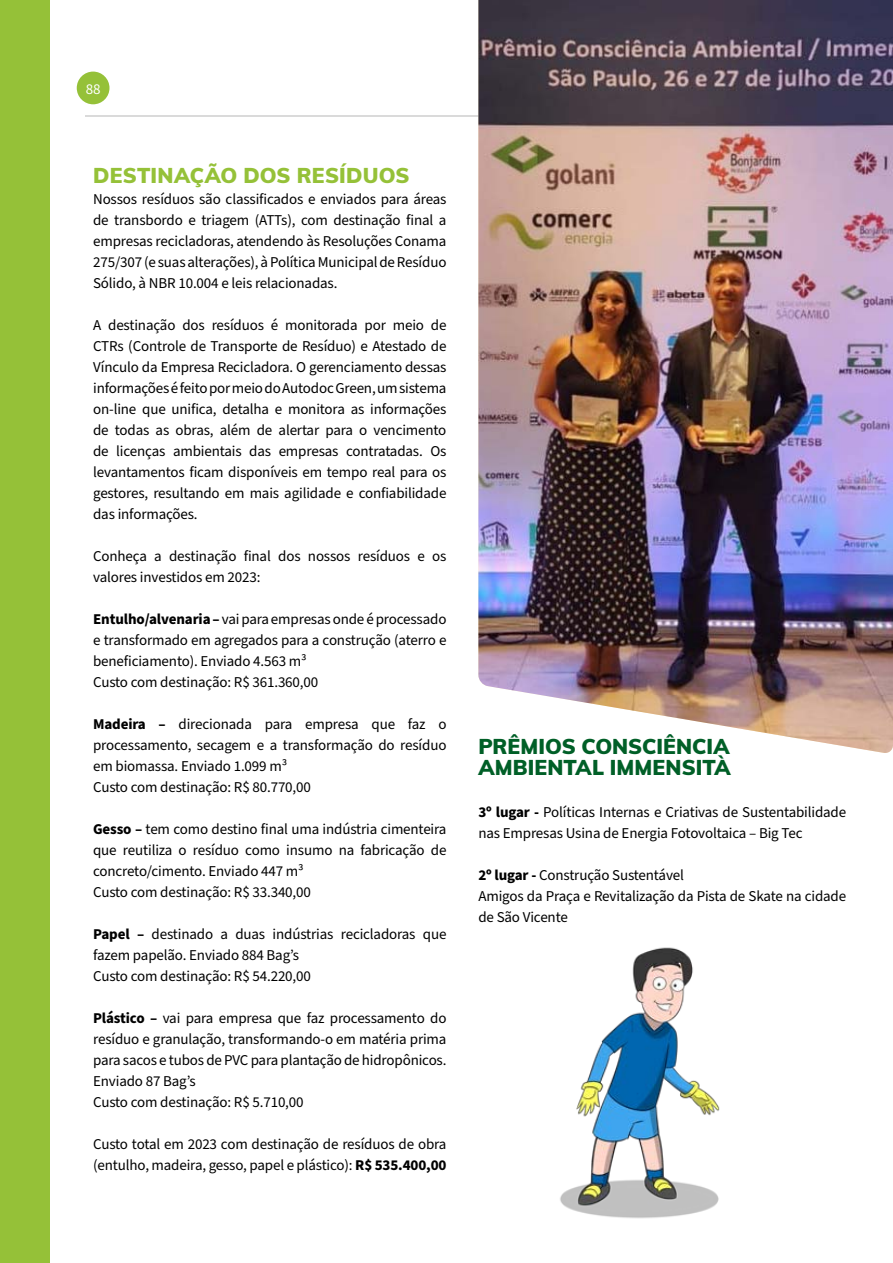
<style>
.page{position:relative;width:893px;height:1263px;background:#fff}
.page>*{position:absolute;margin:0;border:0;box-sizing:border-box;transform-origin:0 0}
.t1{font:900 21px/21px "Muli";color:#005f27}
.t2{font:900 21px "Muli";letter-spacing:.005em;color:#95c138}
.t3{font:15px/21px "Source Sans Pro";letter-spacing:-.01em;color:#000}
.t4{font:15px "Source Sans Pro";color:#fff}
.s1{font-weight:700}
</style>
<div class="page">
<img style="left:560px;top:947px;width:160px;height:272px">
<div style="left:0;top:0;width:50px;height:1263px;background:#95c138"></div>
<div style="left:77px;top:72px;width:32px;height:32px;background:#95c138;border-radius:50%"></div>
<hr style="left:85px;top:115px;width:723px;height:2px;background:#dadada">
<img style="left:478px;top:0;width:415px;height:753px">
<p class="t4" style="left:86px;top:79px;width:16px">88</p>
<h1 class="t2" style="left:93px;top:160px;width:318px">DESTINAÇÃO DOS RESÍDUOS</h1>
<p class="t3" style="left:93px;top:189px;width:355px;text-align:justify">Nossos resíduos são classificados e enviados para áreas de transbordo e triagem (ATTs), com destinação final a empresas recicladoras, atendendo às Resoluções Conama 275/307 (e suas alterações), à Política Municipal de Resíduo Sólido, à NBR 10.004 e leis relacionadas.</p>
<p class="t3" style="left:93px;top:315px;width:355px;text-align:justify">A destinação dos resíduos é monitorada por meio de CTRs (Controle de Transporte de Resíduo) e Atestado de Vínculo da Empresa Recicladora. O gerenciamento dessas informações é feito por meio do Autodoc Green, um sistema on-line que unifica, detalha e monitora as informações de todas as obras, além de alertar para o vencimento de licenças ambientais das empresas contratadas. Os levantamentos ficam disponíveis em tempo real para os gestores, resultando em mais agilidade e confiabilidade das informações.</p>
<p class="t3" style="left:93px;top:546px;width:355px">Conheça a destinação final dos nossos resíduos e os valores investidos em 2023:</p>
<p class="t3" style="left:93px;top:609px;width:355px"><span class="s1">Entulho/alvenaria –</span> vai para empresas onde é processado e transformado em agregados para a construção (aterro e beneficiamento). Enviado 4.563 m³<br>Custo com destinação: R$ 361.360,00</p>
<p class="t3" style="left:93px;top:714px;width:355px"><span class="s1">Madeira –</span> direcionada para empresa que faz o processamento, secagem e a transformação do resíduo em biomassa. Enviado 1.099 m³<br>Custo com destinação: R$ 80.770,00</p>
<p class="t3" style="left:93px;top:819px;width:355px"><span class="s1">Gesso –</span> tem como destino final uma indústria cimenteira que reutiliza o resíduo como insumo na fabricação de concreto/cimento. Enviado 447 m³<br>Custo com destinação: R$ 33.340,00</p>
<p class="t3" style="left:93px;top:924px;width:355px"><span class="s1">Papel –</span> destinado a duas indústrias recicladoras que fazem papelão. Enviado 884 Bag’s<br>Custo com destinação: R$ 54.220,00</p>
<p class="t3" style="left:93px;top:1008px;width:355px"><span class="s1">Plástico –</span> vai para empresa que faz processamento do resíduo e granulação, transformando-o em matéria prima para sacos e tubos de PVC para plantação de hidropônicos.<br>Enviado 87 Bag’s<br>Custo com destinação: R$ 5.710,00</p>
<p class="t3" style="left:93px;top:1134px;width:355px">Custo total em 2023 com destinação de resíduos de obra (entulho, madeira, gesso, papel e plástico): <span class="s1">R$ 535.400,00</span></p>
<h1 class="t1" style="left:478px;top:735px;width:254px">PRÊMIOS CONSCIÊNCIA<br>AMBIENTAL IMMENSITÀ</h1>
<p class="t3" style="left:478px;top:802px;width:369px"><span class="s1">3º lugar -</span> Políticas Internas e Criativas de Sustentabilidade nas Empresas Usina de Energia Fotovoltaica – Big Tec</p>
<p class="t3" style="left:478px;top:865px;width:369px"><span class="s1">2º lugar -</span> Construção Sustentável<br>Amigos da Praça e Revitalização da Pista de Skate na cidade de São Vicente</p>
</div>
